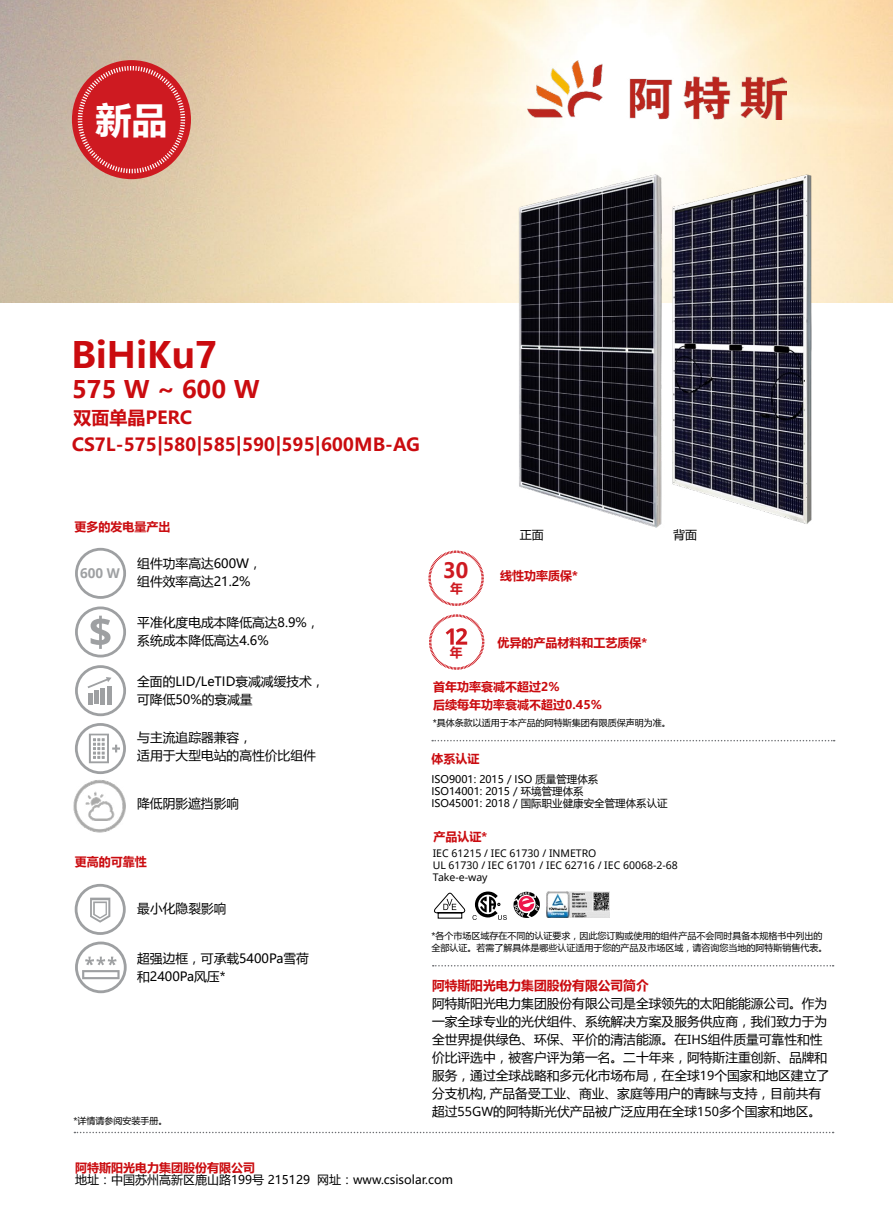
<style>
.page{position:relative;width:893px;height:1212px;background:#fff}
.page>*{position:absolute;margin:0;border:0;box-sizing:border-box;transform-origin:0 0}
.t1{font:700 36px "Microsoft Ya Hei";color:#ca0b0f}
.t2{font:700 36px "Microsoft Ya Hei";color:#fff}
.t3{font:700 24px "Microsoft Ya Hei";color:#ca0b0f}
.t4{font:700 21px "Microsoft Ya Hei";color:#ce1a21}
.t5{font:700 18px "Microsoft Ya Hei";color:#ca0b0f}
.t6{font:700 13.5px "Noto Sans";color:#9ea0a2}
.t7{font:12.75px/18px "Microsoft Ya Hei";color:#000}
.t8{font:700 12.75px "Microsoft Ya Hei";color:#ca0b0f}
.t9{font:700 12.75px "Microsoft Ya Hei";color:#ce1a21}
.t10{font:700 12px/18px "Microsoft Ya Hei";color:#ca0b0f}
.t11{font:12px "Microsoft Ya Hei";color:#000}
.t12{font:10.5px/12px "Noto Sans";color:#000}
.t13{font:10.5px/12px "Microsoft Ya Hei";color:#000}
.t14{font:9px/12px "Microsoft Ya Hei";color:#000}
.s1{font-family:"Noto Sans"}
</style>
<div class="page">
<img style="left:0;top:0;width:893px;height:303px">
<div style="left:72px;top:60px;width:119px;height:119px;background:#ce1a21;border-radius:50%"></div>
<svg style="left:78px;top:66px;width:107px;height:107px"></svg>
<svg style="left:74px;top:1132px;width:760px;height:1px"></svg>
<svg style="left:75px;top:723px;width:51px;height:51px"></svg>
<svg style="left:75px;top:884px;width:51px;height:51px"></svg>
<svg style="left:75px;top:665px;width:51px;height:51px"></svg>
<svg style="left:75px;top:606px;width:51px;height:51px"></svg>
<svg style="left:75px;top:548px;width:51px;height:51px"></svg>
<img style="left:73px;top:780px;width:53px;height:53px">
<svg style="left:75px;top:941px;width:52px;height:52px"></svg>
<svg style="left:433px;top:965px;width:401px;height:1px"></svg>
<svg style="left:432px;top:740px;width:403px;height:1px"></svg>
<svg style="left:429px;top:614px;width:55px;height:56px"></svg>
<svg style="left:428px;top:551px;width:56px;height:55px"></svg>
<img style="left:632px;top:140px;width:217px;height:384px">
<img style="left:505px;top:156px;width:171px;height:372px">
<svg style="left:434px;top:893px;width:31px;height:26px"></svg>
<svg style="left:472px;top:891px;width:35px;height:29px"></svg>
<svg style="left:513px;top:892px;width:27px;height:26px"></svg>
<img style="left:547px;top:891px;width:63px;height:26px">
<img style="left:527px;top:60px;width:260px;height:60px">
<h1 class="t2" style="left:95px;top:95px;width:73px">新品</h1>
<h1 class="t1" style="left:71px;top:330px;width:147px">BiHiKu7</h1>
<h2 class="t3" style="left:72px;top:373px;width:189px">575 W ~ 600 W</h2>
<h3 class="t5" style="left:73px;top:404px;width:120px">双面单晶PERC</h3>
<h3 class="t5" style="left:72px;top:432px;width:350px">CS7L-575|580|585|590|595|600MB-AG</h3>
<p class="t10" style="left:75px;top:517px;width:98px">更多的发电量产出</p>
<p class="t6" style="left:80px;top:564px;width:41px">600 W</p>
<p class="t7" style="left:137px;top:553px;width:126px">组件功率高达600W，组件效率高达21.2%</p>
<p class="t7" style="left:137px;top:613px;width:184px">平准化度电成本降低高达8.9%，系统成本降低高达4.6%</p>
<p class="t7" style="left:137px;top:672px;width:189px">全面的LID/LeTID衰减减缓技术，可降低50%的衰减量</p>
<p class="t7" style="left:137px;top:728px;width:180px">与主流追踪器兼容，<br>适用于大型电站的高性价比组件</p>
<p class="t7" style="left:137px;top:794px;width:103px">降低阴影遮挡影响</p>
<p class="t10" style="left:75px;top:852px;width:73px">更高的可靠性</p>
<p class="t7" style="left:137px;top:899px;width:91px">最小化隐裂影响</p>
<p class="t7" style="left:137px;top:948px;width:173px">超强边框，可承载5400Pa雪荷和2400Pa风压*</p>
<p class="t14" style="left:73px;top:1114px;width:96px">*详情请参阅安装手册。</p>
<h3 class="t4" style="left:443px;top:556px;width:27px">30</h3>
<p class="t9" style="left:450px;top:579px;width:14px">年</p>
<p class="t11" style="left:520px;top:526px;width:25px">正面</p>
<p class="t11" style="left:673px;top:526px;width:25px">背面</p>
<p class="t10" style="left:500px;top:566px;width:79px">线性功率质保*</p>
<p class="t10" style="left:497px;top:633px;width:151px">优异的产品材料和工艺质保*</p>
<p class="t9" style="left:450px;top:644px;width:14px">年</p>
<p class="t10" style="left:433px;top:677px;width:170px">首年功率衰减不超过2%<br>后续每年功率衰减不超过0.45%</p>
<p class="t14" style="left:433px;top:717px;width:240px">*具体条款以适用于本产品的阿特斯集团有限质保声明为准。</p>
<p class="t10" style="left:431px;top:749px;width:49px">体系认证</p>
<p class="t13" style="left:431px;top:772px;width:238px">ISO9001: 2015 / ISO 质量管理体系<br>ISO14001: 2015 / 环境管理体系<br>ISO45001: 2018 / 国际职业健康安全管理体系认证</p>
<p class="t10" style="left:434px;top:827px;width:55px">产品认证*</p>
<p class="t12" style="left:433px;top:847px;width:247px">IEC 61215 / IEC 61730 / INMETRO<br>UL 61730 / IEC 61701 / IEC 62716 / IEC 60068-2-68<br>Take-e-way</p>
<p class="t14" style="left:431px;top:930px;width:398px">*各个市场区域存在不同的认证要求，因此您订购或使用的组件产品不会同时具备本规格书中列出的全部认证。若需了解具体是哪些认证适用于您的产品及市场区域，请咨询您当地的阿特斯销售代表。</p>
<p class="t8" style="left:432px;top:977px;width:218px">阿特斯阳光电力集团股份有限公司简介</p>
<p class="t7" style="left:432px;top:994px;width:399px">阿特斯阳光电力集团股份有限公司是全球领先的太阳能能源公司。作为一家全球专业的光伏组件、系统解决方案及服务供应商，我们致力于为全世界提供绿色、环保、平价的清洁能源。在<span class="s1">IHS</span>组件质量可靠性和性价比评选中，被客户评为第一名。二十年来，阿特斯注重创新、品牌和服务，通过全球战略和多元化市场布局，在全球<span class="s1">19</span>个国家和地区建立了分支机构<span class="s1">,</span> 产品备受工业、商业、家庭等用户的青睐与支持，目前共有超过<span class="s1">55GW</span>的阿特斯光伏产品被广泛应用在全球<span class="s1">150</span>多个国家和地区。</p>
<p class="t10" style="left:75px;top:1158px;width:181px">阿特斯阳光电力集团股份有限公司</p>
<p class="t11" style="left:75px;top:1171px;width:379px">地址：中国苏州高新区鹿山路199号 215129 网址：www.csisolar.com</p>
</div>
